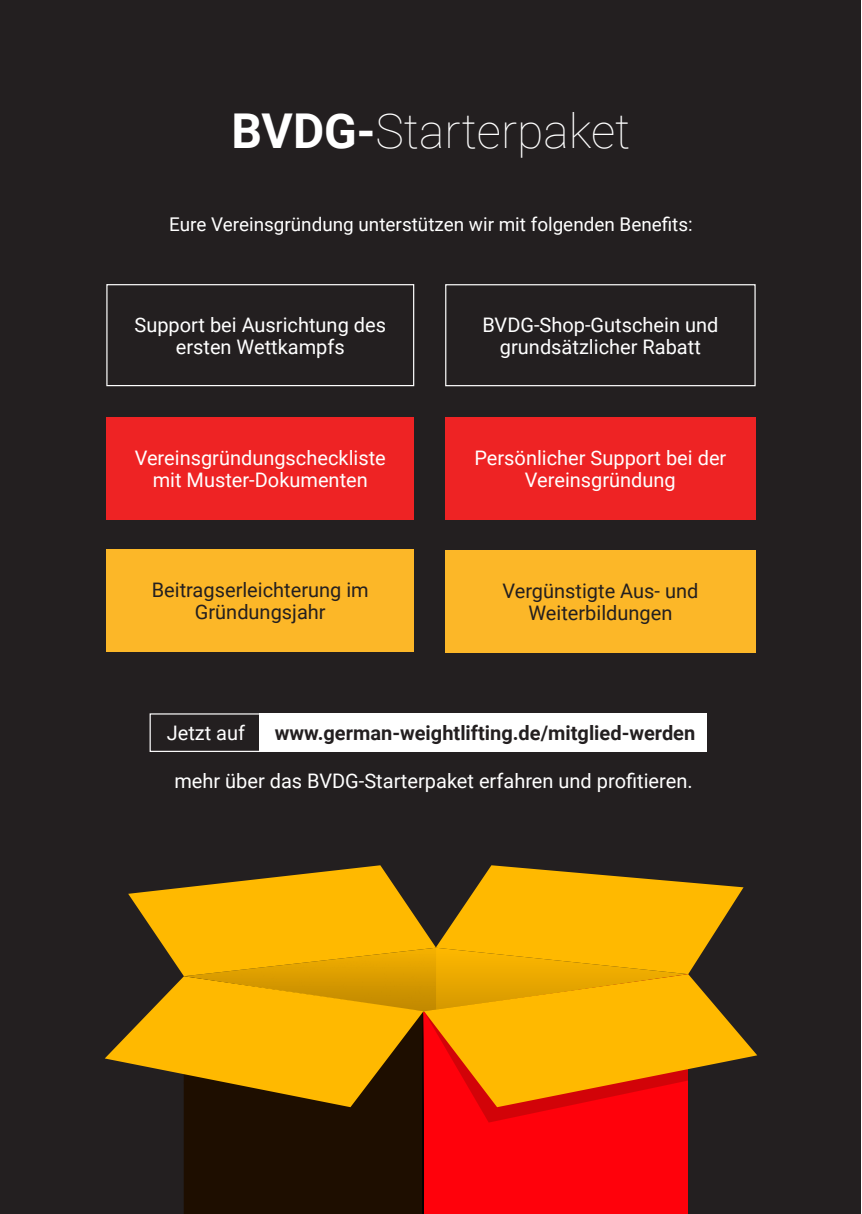
<style>
.page{position:relative;width:862px;height:1214px;background:#fff}
.page>*{position:absolute;margin:0;border:0;box-sizing:border-box;transform-origin:0 0}
.t1{font:100 48px "Roboto";color:#fff}
.t2{font:20px/22px "Roboto";color:#fff;text-align:center}
.t3{font:20px/22px "Roboto";color:#231f20;text-align:center}
.t4{font:700 20px "Roboto";color:#231f20}
.t5{font:18.8px "Roboto";color:#fff}
.s1{font-weight:700}
</style>
<div class="page">
<div style="left:0;top:0;width:861px;height:1213px;background:#231f20"></div>
<div style="left:445px;top:284px;width:310px;height:102px;border:1px solid #fff"></div>
<div style="left:106px;top:417px;width:308px;height:102px;background:#ee2324"></div>
<div style="left:445px;top:417px;width:310px;height:102px;background:#ee2324"></div>
<div style="left:106px;top:549px;width:308px;height:102px;background:#fcb728"></div>
<div style="left:445px;top:550px;width:310px;height:102px;background:#fcb728"></div>
<div style="left:106px;top:284px;width:308px;height:102px;border:1px solid #fff"></div>
<div style="left:259px;top:713px;width:448px;height:39px;background:#fff"></div>
<div style="left:150px;top:713px;width:442px;height:38px;border:1px solid #fff"></div>
<svg style="left:105px;top:865px;width:638px;height:348px"></svg>
<svg style="left:424px;top:974px;width:333px;height:132px;fill:#ffb900"></svg>
<p class="t1" style="left:231px;top:97px;width:400px"><span class="s1">BVDG-</span>Starterpaket</p>
<p class="t5" style="left:169px;top:211px;width:525px">Eure Vereinsgründung unterstützen wir mit folgenden Benefits:</p>
<p class="t2" style="left:135px;top:313px;width:253px">Support bei Ausrichtung des ersten Wettkampfs</p>
<p class="t2" style="left:482px;top:313px;width:237px">BVDG-Shop-Gutschein und grundsätzlicher Rabatt</p>
<p class="t2" style="left:135px;top:445px;width:253px">Vereinsgründungscheckliste mit Muster-Dokumenten</p>
<p class="t2" style="left:474px;top:445px;width:253px">Persönlicher Support bei der<br>Vereinsgründung</p>
<p class="t3" style="left:152px;top:578px;width:218px">Beitragserleichterung im<br>Gründungsjahr</p>
<p class="t3" style="left:502px;top:578px;width:197px">Vergünstigte Aus- und</p>
<p class="t3" style="left:528px;top:600px;width:145px">Weiterbildungen</p>
<p class="t2" style="left:167px;top:720px;width:80px">Jetzt auf</p>
<p class="t4" style="left:275px;top:718px;width:422px">www.german-weightlifting.de/mitglied-werden</p>
<p class="t2" style="left:174px;top:768px;width:520px">mehr über das BVDG-Starterpaket erfahren und profitieren.</p>
</div>
